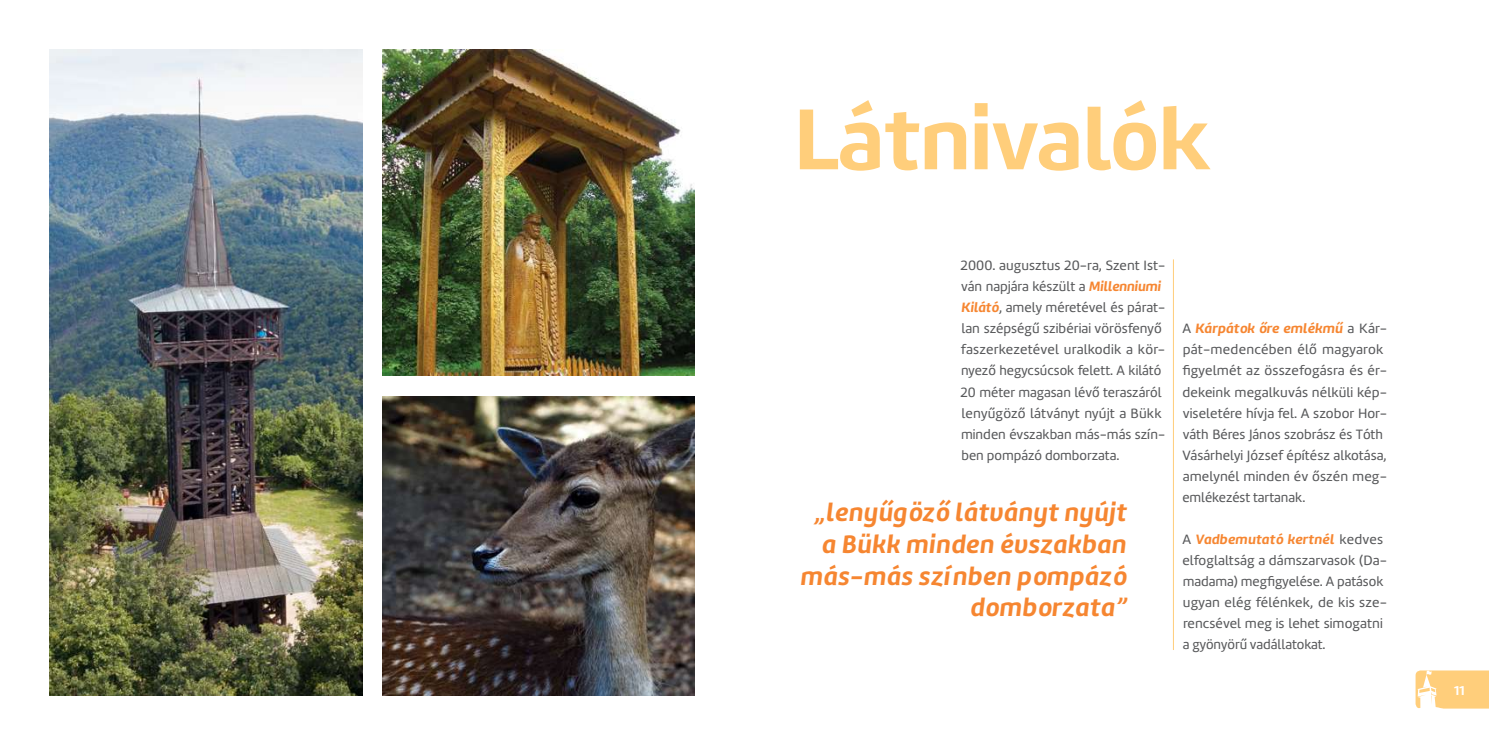
<style>
.page{position:relative;width:1489px;height:745px;background:#fff}
.page>*{position:absolute;margin:0;border:0;box-sizing:border-box;transform-origin:0 0}
.t1{font:700 89.25px "Marine";color:#ffce7b}
.t2{font:italic 700 26.25px/31.5px "Marine";letter-spacing:.025em;color:#f68631;text-align:right}
.t3{font:14px/21px "Marine";letter-spacing:.005em;color:#58595b}
.t4{font:700 13.3px "Marine";color:#fff}
.s1{font-weight:700;font-style:italic;color:#f68631}
</style>
<div class="page">
<hr style="left:1172px;top:259px;width:1px;height:390px;background:#ffce7b">
<svg style="left:1415px;top:670px;width:73px;height:39px;background:#ffd590"></svg>
<img style="left:382px;top:50px;width:312px;height:325px">
<img style="left:382px;top:396px;width:312px;height:298px">
<img style="left:50px;top:50px;width:312px;height:644px">
<h1 class="t1" style="left:794px;top:81px;width:418px">Látnivalók</h1>
<p class="t3" style="left:960px;top:255px;width:206px">2000. augusztus 20-ra, Szent Ist&shy;ván napjára készült a <span class="s1">Millenniumi<br>Kilátó</span>, amely méretével és párat&shy;lan szépségű szibériai vörösfenyő faszerkezetével uralkodik a kör&shy;nyező hegycsúcsok felett. A kilátó<br>20 méter magasan lévő teraszáról lenyűgöző látványt nyújt a Bükk minden évszakban más-más szín&shy;ben pompázó domborzata.</p>
<h2 class="t2" style="left:801px;top:496px;width:327px">„lenyűgöző látványt nyújt a Bükk minden évszakban más-más színben pompázó domborzata”</h2>
<p class="t3" style="left:1182px;top:318px;width:206px">A <span class="s1">Kárpátok őre emlékmű</span> a Kár&shy;pát-medencében élő magyarok figyelmét az összefogásra és ér&shy;dekeink megalkuvás nélküli kép&shy;viseletére hívja fel. A szobor Hor&shy;váth Béres János szobrász és Tóth<br>Vásárhelyi József építész alkotása, amelynél minden év őszén meg&shy;emlékezést tartanak.</p>
<p class="t3" style="left:1182px;top:528px;width:206px">A <span class="s1">Vadbemutató kertnél</span> kedves elfoglaltság a dámszarvasok (Da&shy;madama) megfigyelése. A patások ugyan elég félénkek, de kis sze&shy;rencsével meg is lehet simogatni a gyönyörű vadállatokat.</p>
<p class="t4" style="left:1453px;top:681px;width:12px">11</p>
</div>
